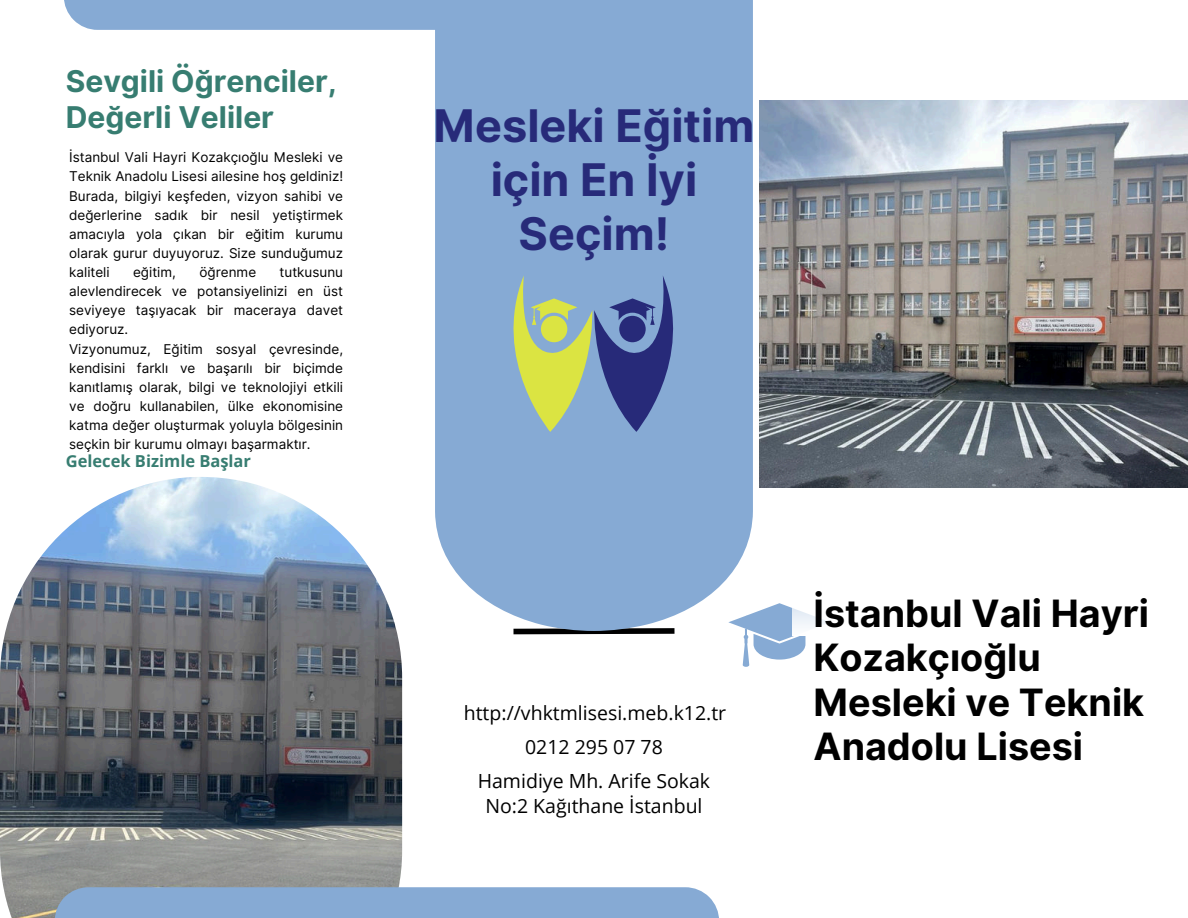
<style>
.page{position:relative;width:1188px;height:918px;background:#fff}
.page>*{position:absolute;margin:0;border:0;box-sizing:border-box;transform-origin:0 0}
.t1{font:700 45px/54px "Inter";color:#272a79;text-align:center}
.t2{font:700 37.65px/44.5px "Inter";color:#000}
.t3{font:700 30px/36px "Inter";color:#377d71}
.t4{font:19.5px/34.2px "Open Sans";color:#000;text-align:center}
.t5{font:700 16.5px "Open Sans";color:#377d71}
.t6{font:13.5px/19.2px "Inter";color:#000;text-align:justify}
</style>
<div class="page">
<svg style="left:742px;top:603px;width:64px;height:64px"></svg>
<svg style="left:513px;top:631px;width:162px;height:4px"></svg>
<div style="left:435px;top:0;width:318px;height:631px;background:#86aad4"></div>
<img style="left:0;top:477px;width:402px;height:441px">
<svg style="left:514px;top:275px;width:159px;height:157px"></svg>
<div style="left:64px;top:0;width:664px;height:30px;background:#86aad4"></div>
<div style="left:55px;top:887px;width:664px;height:31px;background:#86aad4"></div>
<img style="left:792px;top:487px;width:396px;height:148px">
<img style="left:759px;top:100px;width:429px;height:387px">
<h3 class="t3" style="left:66px;top:64px;width:273px">Sevgili Öğrenciler,<br>Değerli Veliler</h3>
<p class="t6" style="left:69px;top:148px;width:275px">İstanbul Vali Hayri Kozakçıoğlu Mesleki ve Teknik Anadolu Lisesi ailesine hoş geldiniz!<br>Burada, bilgiyi keşfeden, vizyon sahibi ve değerlerine sadık bir nesil yetiştirmek amacıyla yola çıkan bir eğitim kurumu olarak gurur duyuyoruz. Size sunduğumuz kaliteli</p>
<p class="t6" style="left:133px;top:263px;width:44px">eğitim,</p>
<p class="t6" style="left:199px;top:263px;width:58px">öğrenme</p>
<p class="t6" style="left:69px;top:263px;width:275px;text-align:left;text-indent:210px">tutkusunu alevlendirecek ve potansiyelinizi en üst seviyeye taşıyacak bir maceraya davet ediyoruz.<br>Vizyonumuz, Eğitim sosyal çevresinde, kendisini farklı ve başarılı bir biçimde kanıtlamış olarak, bilgi ve teknolojiyi etkili ve doğru kullanabilen, ülke ekonomisine katma değer oluşturmak yoluyla bölgesinin seçkin bir kurumu olmayı başarmaktır.</p>
<p class="t5" style="left:66px;top:449px;width:187px">Gelecek Bizimle Başlar</p>
<h1 class="t1" style="left:434px;top:100px;width:322px">Mesleki Eğitim için En İyi<br>Seçim!</h1>
<h3 class="t4" style="left:464px;top:695px;width:264px">http://vhktmlisesi.meb.k12.tr</h3>
<h3 class="t4" style="left:478px;top:729px;width:234px">0212 295 07 78<br>Hamidiye Mh. Arife Sokak</h3>
<h3 class="t4" style="left:485px;top:788px;width:219px">No:2 Kağıthane İstanbul</h3>
<h2 class="t2" style="left:814px;top:591px;width:337px">İstanbul Vali Hayri<br>Kozakçıoğlu<br>Mesleki ve Teknik<br>Anadolu Lisesi</h2>
</div>
